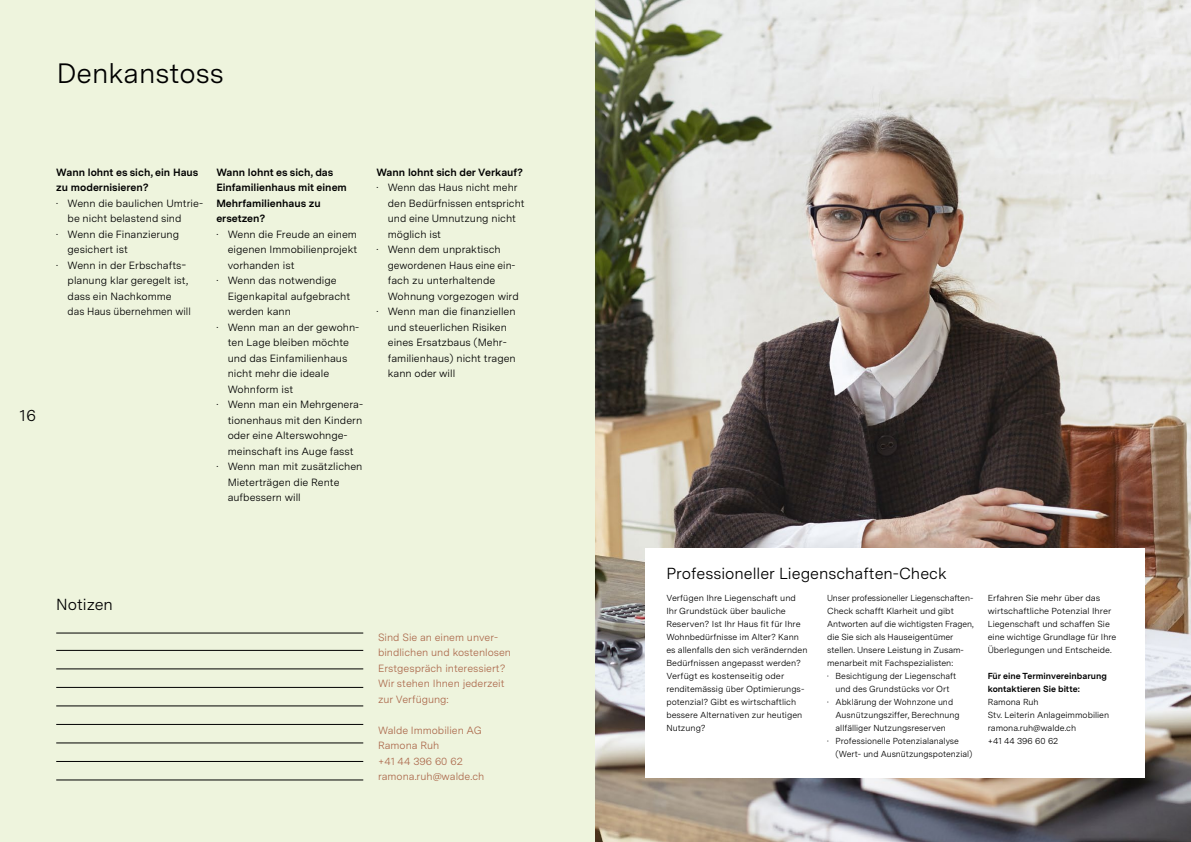
<style>
.page{position:relative;width:1191px;height:842px;background:#fff}
.page>*{position:absolute;margin:0;border:0;box-sizing:border-box;transform-origin:0 0}
.t1{font:28px "Messina Sans";color:#000}
.t2{font:16px "Messina Sans";color:#000}
.t3{font:10.5px "Messina Sans";color:#000}
.t4{font:10.5px/15.5px "Messina Sans";color:#ac694c}
.t5{font:700 10.5px/15.5px "Messina Sans";color:#000}
.t6{font:8.8px/13px "Messina Sans";color:#000}
.t7{font:700 8.8px/13px "Messina Sans";color:#000}
.s1{font-size:12.5px}
</style>
<div class="page">
<div style="left:0;top:0;width:595px;height:842px;background:#eef4dd"></div>
<img style="left:595px;top:0;width:596px;height:842px">
<div style="left:645px;top:548px;width:499px;height:229px;background:#fff"></div>
<hr style="left:56px;top:650px;width:307px;height:1px;background:#000">
<hr style="left:56px;top:633px;width:307px;height:1px;background:#000">
<hr style="left:56px;top:669px;width:307px;height:1px;background:#000">
<hr style="left:56px;top:687px;width:307px;height:1px;background:#000">
<hr style="left:56px;top:706px;width:307px;height:1px;background:#000">
<hr style="left:56px;top:724px;width:307px;height:1px;background:#000">
<hr style="left:56px;top:743px;width:307px;height:1px;background:#000">
<hr style="left:56px;top:761px;width:307px;height:1px;background:#000">
<hr style="left:56px;top:780px;width:307px;height:1px;background:#000">
<h1 class="t1" style="left:57px;top:52px;width:169px">Denkanstoss</h1>
<h2 class="t2" style="left:19px;top:404px;width:18px">16</h2>
<p class="t5" style="left:56px;top:164px;width:144px">Wann lohnt es sich, ein Haus zu modernisieren?</p>
<p class="t3" style="left:56px;top:195px;width:148px">· Wenn die baulichen Umtrie-</p>
<p class="t3" style="left:68px;top:211px;width:115px">be nicht belastend sind</p>
<p class="t3" style="left:56px;top:226px;width:124px">· Wenn die Finanzierung</p>
<p class="t3" style="left:68px;top:242px;width:62px">gesichert ist</p>
<p class="t3" style="left:56px;top:257px;width:130px">· Wenn in der Erbschafts<span class="s1">-</span></p>
<p class="t3" style="left:68px;top:273px;width:122px">planung klar geregelt ist,</p>
<p class="t3" style="left:68px;top:288px;width:106px">dass ein Nachkomme</p>
<p class="t3" style="left:68px;top:304px;width:125px">das Haus übernehmen will</p>
<p class="t5" style="left:216px;top:164px;width:132px">Wann lohnt es sich, das<br>Einfamilienhaus mit einem<br>Mehrfamilienhaus zu ersetzen?</p>
<p class="t3" style="left:216px;top:226px;width:142px">· Wenn die Freude an einem</p>
<p class="t3" style="left:228px;top:242px;width:131px">eigenen Immobilienprojekt</p>
<p class="t3" style="left:228px;top:257px;width:68px">vorhanden ist</p>
<p class="t3" style="left:216px;top:273px;width:122px">· Wenn das notwendige</p>
<p class="t3" style="left:228px;top:288px;width:124px">Eigenkapital aufgebracht</p>
<p class="t3" style="left:228px;top:304px;width:65px">werden kann</p>
<p class="t3" style="left:216px;top:319px;width:144px">· Wenn man an der gewohn-</p>
<p class="t3" style="left:228px;top:335px;width:123px">ten Lage bleiben möchte</p>
<p class="t3" style="left:228px;top:350px;width:121px">und das Einfamilienhaus</p>
<p class="t3" style="left:228px;top:366px;width:103px">nicht mehr die ideale</p>
<p class="t3" style="left:228px;top:381px;width:67px">Wohnform ist</p>
<p class="t3" style="left:216px;top:397px;width:148px">· Wenn man ein Mehrgenera-</p>
<p class="t3" style="left:228px;top:412px;width:136px">tionenhaus mit den Kindern</p>
<p class="t3" style="left:228px;top:428px;width:121px">oder eine Alterswohnge-</p>
<p class="t3" style="left:228px;top:443px;width:128px">meinschaft ins Auge fasst</p>
<p class="t3" style="left:216px;top:459px;width:148px">· Wenn man mit zusätzlichen</p>
<p class="t3" style="left:228px;top:474px;width:113px">Mieterträgen die Rente</p>
<p class="t3" style="left:228px;top:490px;width:75px">aufbessern will</p>
<p class="t5" style="left:376px;top:164px;width:148px">Wann lohnt sich der Verkauf?</p>
<p class="t3" style="left:376px;top:180px;width:143px">· Wenn das Haus nicht mehr</p>
<p class="t3" style="left:388px;top:195px;width:138px">den Bedürfnissen entspricht</p>
<p class="t3" style="left:388px;top:211px;width:130px">und eine Umnutzung nicht</p>
<p class="t3" style="left:388px;top:226px;width:55px">möglich ist</p>
<p class="t3" style="left:376px;top:242px;width:126px">· Wenn dem unpraktisch</p>
<p class="t3" style="left:388px;top:257px;width:129px">gewordenen Haus eine ein-</p>
<p class="t3" style="left:388px;top:273px;width:109px">fach zu unterhaltende</p>
<p class="t3" style="left:388px;top:288px;width:132px">Wohnung vorgezogen wird</p>
<p class="t3" style="left:376px;top:304px;width:141px">· Wenn man die finanziellen</p>
<p class="t3" style="left:388px;top:319px;width:121px">und steuerlichen Risiken</p>
<p class="t3" style="left:388px;top:335px;width:119px">eines Ersatzbaus (Mehr-</p>
<p class="t3" style="left:388px;top:350px;width:129px">familienhaus) nicht tragen</p>
<p class="t3" style="left:388px;top:366px;width:69px">kann oder will</p>
<h2 class="t2" style="left:56px;top:592px;width:58px">Notizen</h2>
<p class="t4" style="left:378px;top:629px;width:134px">Sind Sie an einem unver&shy;bindlichen und kostenlosen<br>Erstgespräch interessiert?<br>Wir stehen Ihnen jederzeit zur Verfügung:</p>
<p class="t4" style="left:378px;top:722px;width:108px">Walde Immobilien AG<br>Ramona Ruh<br>+41 44 396 60 62 ramona.ruh@walde.ch</p>
<h2 class="t2" style="left:666px;top:561px;width:282px">Professioneller Liegenschaften-Check</h2>
<p class="t6" style="left:666px;top:591px;width:143px">Verfügen Ihre Liegenschaft und<br>Ihr Grundstück über bauliche<br>Reserven? Ist Ihr Haus fit für Ihre<br>Wohnbedürfnisse im Alter? Kann es allenfalls den sich verändernden<br>Bedürfnissen angepasst werden?<br>Verfügt es kostenseitig oder renditemässig über Optimierungs&shy;potenzial? Gibt es wirtschaftlich bessere Alternativen zur heutigen<br>Nutzung?</p>
<p class="t6" style="left:827px;top:591px;width:148px">Unser professioneller Liegenschaften-</p>
<p class="t6" style="left:827px;top:604px;width:128px">Check schafft Klarheit und gibt</p>
<p class="t6" style="left:827px;top:617px;width:148px">Antworten auf die wichtigsten Fragen,</p>
<p class="t6" style="left:827px;top:630px;width:128px">die Sie sich als Hauseigentümer</p>
<p class="t6" style="left:827px;top:643px;width:138px">stellen. Unsere Leistung in Zusam-</p>
<p class="t6" style="left:827px;top:656px;width:128px">menarbeit mit Fachspezialisten:</p>
<p class="t6" style="left:827px;top:669px;width:131px">· Besichtigung der Liegenschaft</p>
<p class="t6" style="left:835px;top:682px;width:115px">und des Grundstücks vor Ort</p>
<p class="t6" style="left:827px;top:695px;width:128px">· Abklärung der Wohnzone und</p>
<p class="t6" style="left:835px;top:708px;width:126px">Ausnützungsziffer, Berechnung</p>
<p class="t6" style="left:835px;top:721px;width:112px">allfälliger Nutzungsreserven</p>
<p class="t6" style="left:827px;top:734px;width:133px">· Professionelle Potenzialanalyse</p>
<p class="t6" style="left:835px;top:747px;width:138px">(Wert- und Ausnützungspotenzial)</p>
<p class="t6" style="left:987px;top:591px;width:130px">Erfahren Sie mehr über das wirtschaftliche Potenzial Ihrer<br>Liegenschaft und schaffen Sie eine wichtige Grundlage für Ihre<br>Überlegungen und Entscheide.</p>
<p class="t7" style="left:987px;top:669px;width:121px">Für eine Terminvereinbarung kontaktieren Sie bitte:</p>
<p class="t6" style="left:987px;top:695px;width:123px">Ramona Ruh<br>Stv. Leiterin Anlageimmobilien ramona.ruh@walde.ch<br>+41 44 396 60 62</p>
</div>
